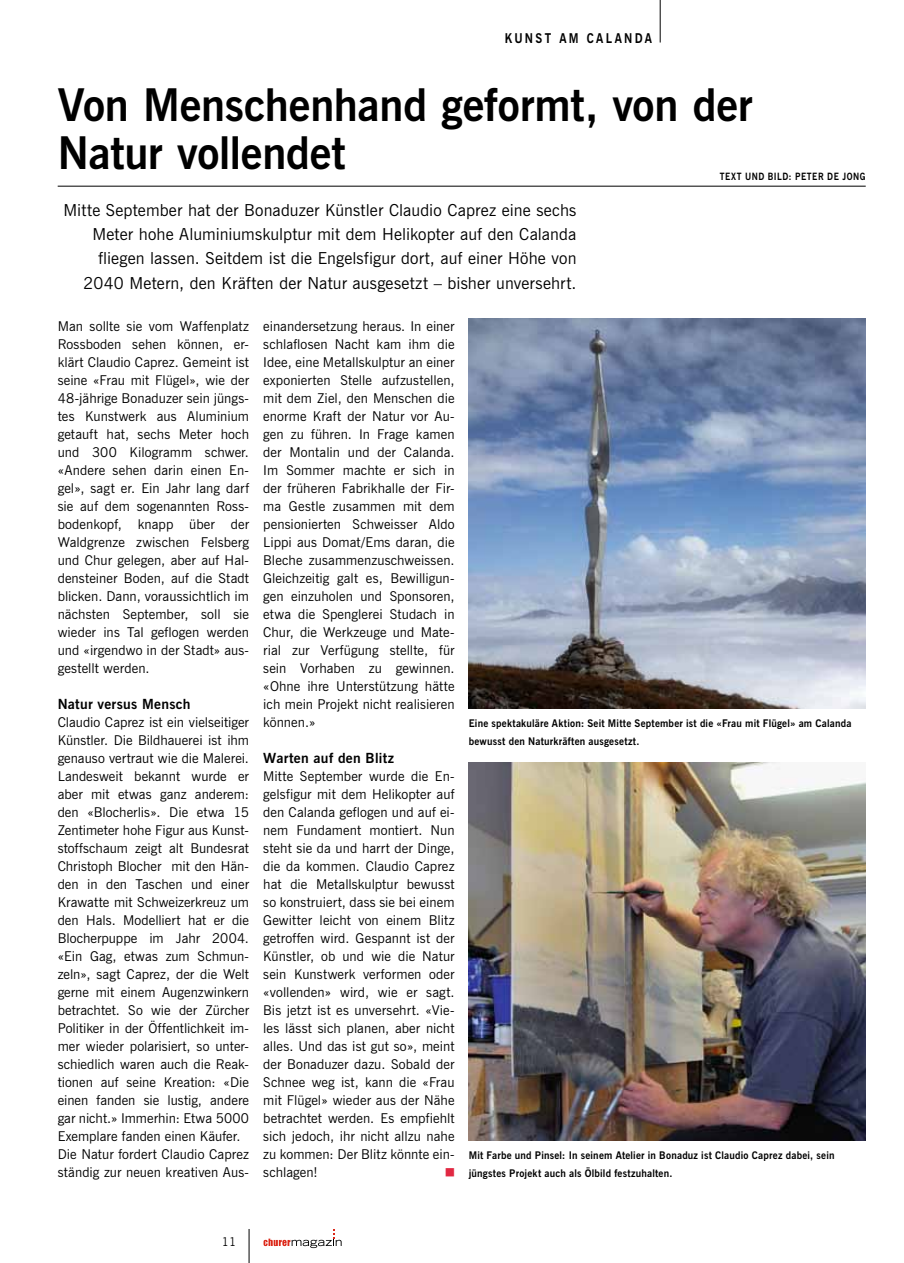
<style>
.page{position:relative;width:904px;height:1263px;background:#fff}
.page>*{position:absolute;margin:0;border:0;box-sizing:border-box;transform-origin:0 0}
.t1{font:700 45px/48px "News Gothic BT";letter-spacing:-.005em;color:#000}
.t2{font:16.5px/24px "News Gothic BT";letter-spacing:.01em;color:#000;text-align:right}
.t3{font:700 13.95px "News Gothic BT";letter-spacing:.02em;color:#000}
.t4{font:13.5px/18px "News Gothic BT";color:#000;text-align:justify}
.t5{font:700 13.5px "News Gothic BT";letter-spacing:.305em;color:#000;scale:.86 1}
.t6{font:12px "News Gothic BT";color:#000}
.t7{font:700 10.5px/18px "News Gothic BT";letter-spacing:.02em;color:#000;scale:.95 1}
.t8{font:700 10.05px "News Gothic BT";letter-spacing:.075em;color:#000;scale:.86 1}
.t9{font:9px "Zapf Dingbats IT Cby BT";color:#e12842}
</style>
<div class="page">
<hr style="left:249px;top:1229px;width:1px;height:34px;background:#000">
<svg style="left:263px;top:1229px;width:79px;height:19px"></svg>
<hr style="left:660px;top:0;width:1px;height:43px;background:#000">
<hr style="left:58px;top:186px;width:808px;height:1px;background:#000">
<img style="left:469px;top:763px;width:397px;height:378px">
<img style="left:469px;top:319px;width:397px;height:390px">
<p class="t5" style="left:505px;top:29px;width:171px">kuns t am Calanda</p>
<h1 class="t1" style="left:58px;top:81px;width:696px">Von Menschenhand geformt, von der<br>Natur vollendet</h1>
<p class="t8" style="left:720px;top:170px;width:163px">Text un d Bild: peter de Jong</p>
<p class="t2" style="left:63px;top:198px;width:514px">Mitte September hat der Bonaduzer Künstler Claudio Caprez eine sechs Meter hohe Aluminiumskulptur mit dem Helikopter auf den Calanda fliegen lassen. Seitdem ist die Engelsfigur dort, auf einer Höhe von 2040 Metern, den Kräften der Natur ausgesetzt – bisher unversehrt.</p>
<p class="t4" style="left:58px;top:317px;width:193px">Man sollte sie vom Waffenplatz Rossboden sehen können, er&shy;klärt Claudio Caprez. Gemeint ist seine «Frau mit Flügel», wie der 48-jährige Bonaduzer sein jüngs&shy;tes Kunstwerk aus Aluminium getauft hat, sechs Meter hoch und 300 Kilogramm schwer. «Andere sehen darin einen En&shy;gel», sagt er. Ein Jahr lang darf sie auf dem sogenannten Ross&shy;bodenkopf, knapp über der Waldgrenze zwischen Felsberg und Chur gelegen, aber auf Hal&shy;densteiner Boden, auf die Stadt blicken. Dann, voraussichtlich im nächsten September, soll sie wieder ins Tal geflogen werden und «irgendwo in der Stadt» aus&shy;gestellt werden.</p>
<p class="t3" style="left:58px;top:695px;width:134px">Natur versus Mensch</p>
<p class="t4" style="left:58px;top:713px;width:193px;text-align:left">Claudio Caprez ist ein vielseitiger<br>Künstler. Die Bildhauerei ist ihm genauso vertraut wie die Malerei.<br>Landesweit bekannt wurde er aber mit etwas ganz anderem: den «Blocherlis». Die etwa 15<br>Zentimeter hohe Figur aus Kunst&shy;stoffschaum zeigt alt Bundesrat<br>Christoph Blocher mit den Hän&shy;den in den Taschen und einer<br>Krawatte mit Schweizerkreuz um den Hals. Modelliert hat er die<br>Blocherpuppe im Jahr 2004. «Ein Gag, etwas zum Schmun&shy;zeln», sagt Caprez, der die Welt gerne mit einem Augenzwinkern betrachtet. So wie der Zürcher<br>Politiker in der Öffentlichkeit im&shy;mer wieder polarisiert, so unter&shy;schiedlich waren auch die Reak&shy;tionen auf seine Kreation: «Die einen fanden sie lustig, andere gar nicht.» Immerhin: Etwa 5000<br>Exemplare fanden einen Käufer.<br>Die Natur fordert Claudio Caprez ständig zur neuen kreativen Aus-</p>
<p class="t4" style="left:263px;top:317px;width:193px">einandersetzung heraus. In einer schlaflosen Nacht kam ihm die Idee, eine Metallskulptur an einer exponierten Stelle aufzustellen, mit dem Ziel, den Menschen die enorme Kraft der Natur vor Au&shy;gen zu führen. In Frage kamen der Montalin und der Calanda.<br>Im Sommer machte er sich in der früheren Fabrikhalle der Fir&shy;ma Gestle zusammen mit dem pensionierten Schweisser Aldo Lippi aus Domat/Ems daran, die Bleche zusammenzuschweissen.<br>Gleichzeitig galt es, Bewilligun&shy;gen einzuholen und Sponsoren, etwa die Spenglerei Studach in Chur, die Werkzeuge und Mate&shy;rial zur Verfügung stellte, für sein Vorhaben zu gewinnen. «Ohne ihre Unterstützung hätte ich mein Projekt nicht realisieren können.»</p>
<p class="t3" style="left:263px;top:749px;width:132px">Warten auf den Blitz</p>
<p class="t4" style="left:263px;top:767px;width:193px">Mitte September wurde die En&shy;gelsfigur mit dem Helikopter auf den Calanda geflogen und auf ei&shy;nem Fundament montiert. Nun steht sie da und harrt der Dinge, die da kommen. Claudio Caprez hat die Metallskulptur bewusst so konstruiert, dass sie bei einem Gewitter leicht von einem Blitz getroffen wird. Gespannt ist der Künstler, ob und wie die Natur sein Kunstwerk verformen oder «vollenden» wird, wie er sagt.<br>Bis jetzt ist es unversehrt. «Vie&shy;les lässt sich planen, aber nicht alles. Und das ist gut so», meint der Bonaduzer dazu. Sobald der Schnee weg ist, kann die «Frau mit Flügel» wieder aus der Nähe betrachtet werden. Es empfiehlt sich jedoch, ihr nicht allzu nahe zu kommen: Der Blitz könnte ein&shy;schlagen!</p>
<p class="t9" style="left:446px;top:1168px;width:10px">■</p>
<p class="t7" style="left:469px;top:714px;width:404px">Eine spektakuläre Aktion: Seit M itte September ist die «Frau mit Flügel» am Calanda bewusst den Naturkräften ausgesetzt.</p>
<p class="t7" style="left:469px;top:1146px;width:386px">M it Farbe und Pinsel: I n seinem Atelier in Bonaduz ist Claudio Caprez dabei, sein jüngstes Projekt auch als Ölbild festzuhalten.</p>
<p class="t6" style="left:222px;top:1234px;width:16px">11</p>
</div>
